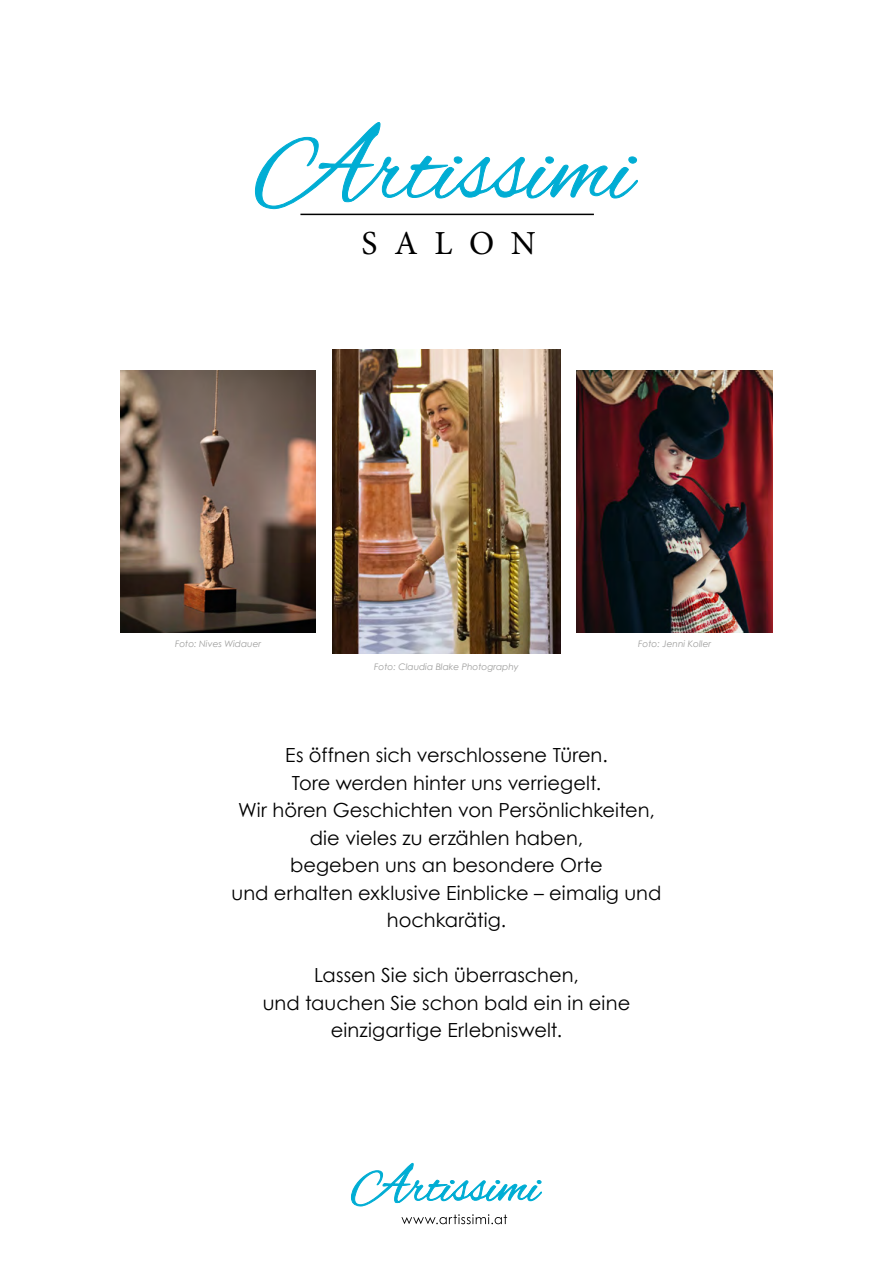
<style>
.page{position:relative;width:893px;height:1263px;background:#fff}
.page>*{position:absolute;margin:0;border:0;box-sizing:border-box;transform-origin:0 0}
.t1{font:33.75px "Minion Pro";letter-spacing:.495em;color:#000}
.t2{font:19.5px/27.6px "Century Gothic";letter-spacing:.005em;color:#000;text-align:center}
.t3{font:italic 9px "Century Gothic";color:#9d9d9c}
</style>
<div class="page">
<svg style="left:351px;top:1163px;width:191px;height:43px"></svg>
<svg style="left:401px;top:1214px;width:106px;height:10px"></svg>
<svg style="left:255px;top:122px;width:383px;height:87px"></svg>
<hr style="left:300px;top:214px;width:294px;height:1px;background:#000">
<img style="left:333px;top:349px;width:227px;height:305px">
<img style="left:577px;top:371px;width:195px;height:261px">
<img style="left:120px;top:371px;width:196px;height:261px">
<h1 class="t1" style="left:362px;top:220px;width:176px">SALON</h1>
<p class="t3" style="left:175px;top:638px;width:88px">Foto: Nives Widauer</p>
<p class="t3" style="left:638px;top:638px;width:75px">Foto: Jenni Koller</p>
<p class="t3" style="left:374px;top:661px;width:146px">Foto: Claudia Blake Photography</p>
<p class="t2" style="left:231px;top:741px;width:431px">Es öffnen sich verschlossene Türen.<br>Tore werden hinter uns verriegelt.<br>Wir hören Geschichten von Persönlichkeiten, die vieles zu erzählen haben,<br>begeben uns an besondere Orte<br>und erhalten exklusive Einblicke – eimalig und hochkarätig.</p>
<p class="t2" style="left:263px;top:961px;width:369px">Lassen Sie sich überraschen,<br>und tauchen Sie schon bald ein in eine einzigartige Erlebniswelt.</p>
</div>
